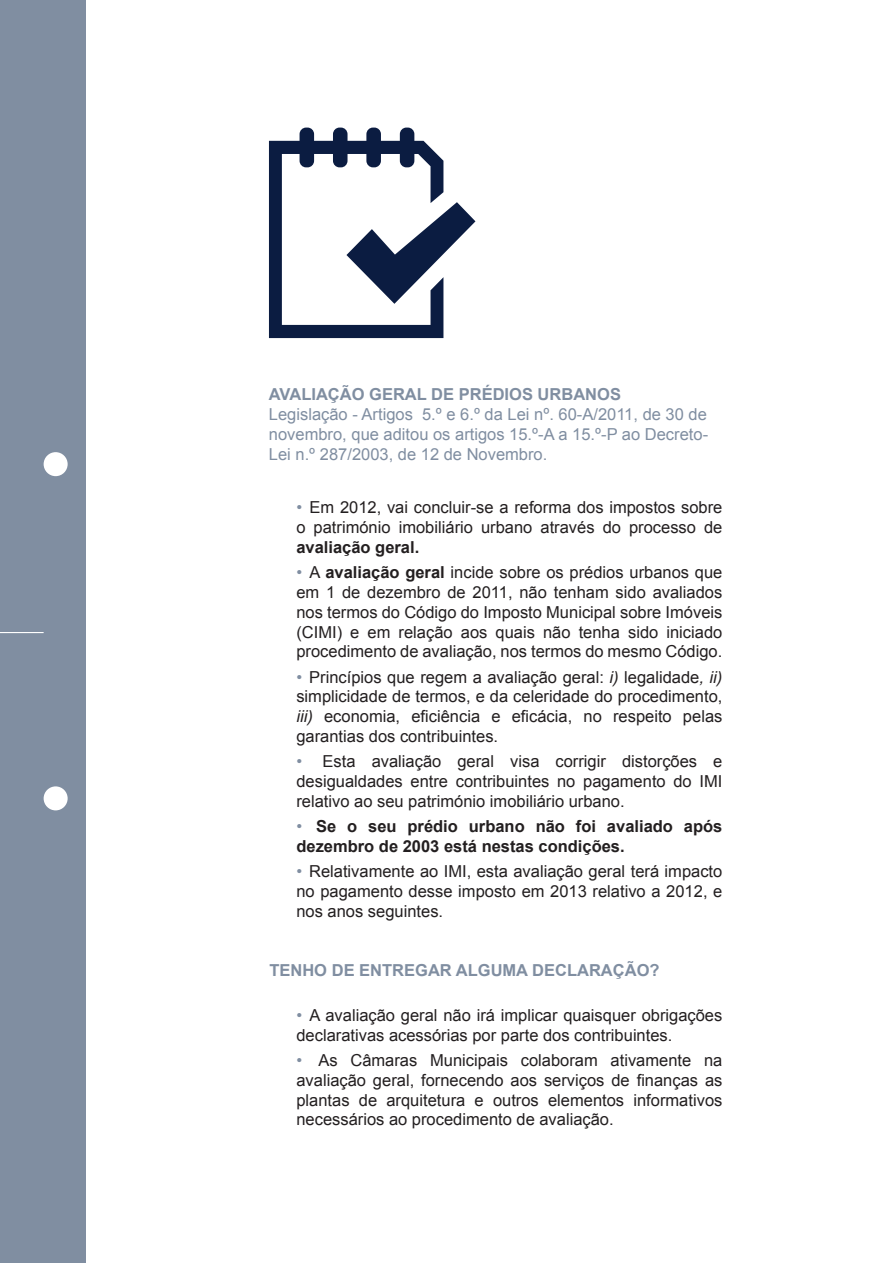
<style>
.page{position:relative;width:893px;height:1263px;background:#fff}
.page>*{position:absolute;margin:0;border:0;box-sizing:border-box;transform-origin:0 0}
.t1{font:16.5px/19.8px "Arial";color:#231f20;text-align:justify}
.t2{font:16.5px/19.8px "Arial";color:#808ea1;text-align:justify}
.t3{font:700 16.5px/19.8px "Arial";color:#231f20}
.t4{font:700 16.5px "Arial";color:#808ea1}
.s1{color:#808ea1}
.s2{font-weight:700}
.s3{font-style:italic}
.s4{font-weight:400;color:#808ea1}
</style>
<div class="page">
<div style="left:0;top:0;width:85px;height:1263px;background:#808ea1"></div>
<div style="left:44px;top:452px;width:24px;height:24px;background:#fff;border-radius:50%"></div>
<div style="left:44px;top:786px;width:24px;height:24px;background:#fff;border-radius:50%"></div>
<hr style="left:0;top:632px;width:44px;height:1px;background:#fff">
<svg style="left:269px;top:128px;width:206px;height:210px"></svg>
<p class="t4" style="left:269px;top:384px;width:354px">AVALIAÇÃO GERAL DE PRÉDIOS URBANOS</p>
<p class="t2" style="left:269px;top:405px;width:441px">Legislação - Artigos 5.º e 6.º da Lei nº. 60-A/2011, de 30 de novembro, que aditou os artigos 15.º-A a 15.º-P ao Decreto-Lei n.º 287/2003, de 12 de Novembro.</p>
<p class="t1" style="left:296px;top:498px;width:427px"><span class="s1">•</span> Em 2012, vai concluir-se a reforma dos impostos sobre o património imobiliário urbano através do processo de</p>
<p class="t3" style="left:296px;top:538px;width:124px">avaliação geral.</p>
<p class="t1" style="left:296px;top:563px;width:427px"><span class="s1">•</span> A <span class="s2">avaliação geral</span> incide sobre os prédios urbanos que em 1 de dezembro de 2011, não tenham sido avaliados nos termos do Código do Imposto Municipal sobre Imóveis (CIMI) e em relação aos quais não tenha sido iniciado procedimento de avaliação, nos termos do mesmo Código.</p>
<p class="t1" style="left:296px;top:667px;width:427px"><span class="s1">•</span> Princípios que regem a avaliação geral: <span class="s3">i)</span> legalidade<span class="s3">, ii) </span>simplicidade de termos, e da celeridade do procedimento, <span class="s3">iii)</span> economia, eficiência e eficácia, no respeito pelas garantias dos contribuintes.</p>
<p class="t1" style="left:296px;top:752px;width:428px"><span class="s1">•</span> Esta avaliação geral visa corrigir distorções e desigualdades entre contribuintes no pagamento do IMI relativo ao seu património imobiliário urbano.</p>
<p class="t3" style="left:296px;top:817px;width:427px"><span class="s4">•</span> Se o seu prédio urbano não foi avaliado após dezembro de 2003 está nestas condições.</p>
<p class="t1" style="left:296px;top:861px;width:427px"><span class="s1">•</span> Relativamente ao IMI, esta avaliação geral terá impacto no pagamento desse imposto em 2013 relativo a 2012, e nos anos seguintes.</p>
<p class="t4" style="left:269px;top:959px;width:392px">TENHO DE ENTREGAR ALGUMA DECLARAÇÃO?</p>
<p class="t1" style="left:296px;top:1005px;width:427px"><span class="s1">•</span> A avaliação geral não irá implicar quaisquer obrigações declarativas acessórias por parte dos contribuintes.</p>
<p class="t1" style="left:296px;top:1050px;width:427px"><span class="s1">•</span> As Câmaras Municipais colaboram ativamente na avaliação geral, fornecendo aos serviços de finanças as plantas de arquitetura e outros elementos informativos necessários ao procedimento de avaliação.</p>
</div>
